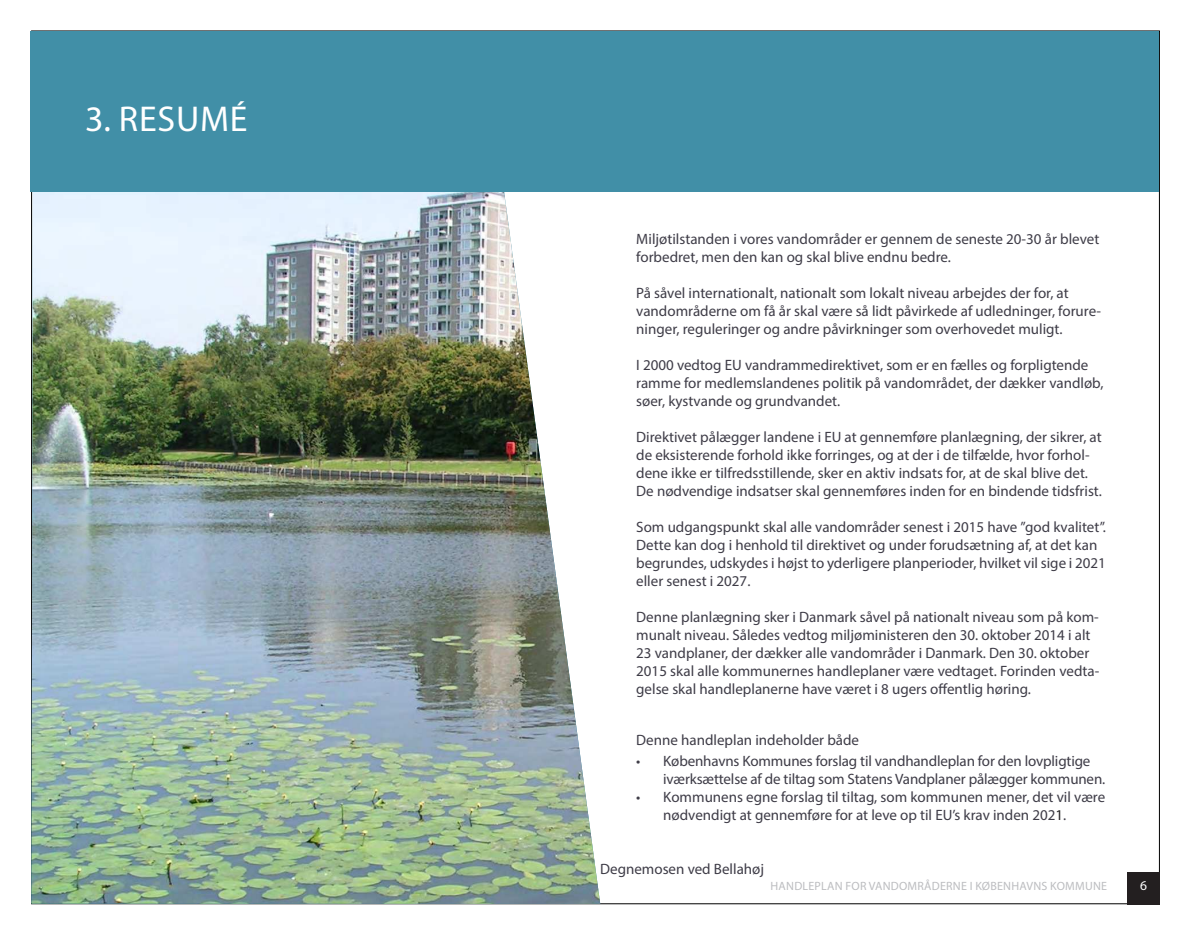
<style>
.page{position:relative;width:1191px;height:936px;background:#fff}
.page>*{position:absolute;margin:0;border:0;box-sizing:border-box;transform-origin:0 0}
.t1{font:36px "Myriad Pro";letter-spacing:.02em;color:#fff}
.t2{font:15px/18px "Myriad Pro";color:#3e3c47}
.t3{font:13.5px "Myriad Pro";color:#fff}
.t4{font:12px "Myriad Pro";letter-spacing:.02em;color:#bcbdc0}
.s1{color:#1f1e20}
</style>
<div class="page">
<img style="left:31px;top:191px;width:569px;height:712px">
<div style="left:31px;top:31px;width:1128px;height:160px;background:#418fa7"></div>
<div style="left:1127px;top:871px;width:32px;height:33px;background:#231f20"></div>
<h1 class="t1" style="left:85px;top:100px;width:164px">3. RESUMÉ</h1>
<p class="t2" style="left:636px;top:230px;width:464px">Miljøtilstanden i vores vandområder er gennem de seneste 20-30 år blevet forbedret, men den kan og skal blive endnu bedre.</p>
<p class="t2" style="left:636px;top:284px;width:466px">På såvel internationalt, nationalt som lokalt niveau arbejdes der for, at vandområderne om få år skal være så lidt påvirkede af udledninger, forure&shy;ninger, reguleringer og andre påvirkninger som overhovedet muligt.</p>
<p class="t2" style="left:636px;top:356px;width:469px">I 2000 vedtog EU vandrammedirektivet, som er en fælles og forpligtende ramme for medlemslandenes politik på vandområdet, der dækker vandløb, søer, kystvande og grundvandet.</p>
<p class="t2" style="left:636px;top:428px;width:467px">Direktivet pålægger landene i EU at gennemføre planlægning, der sikrer, at de eksisterende forhold ikke forringes, og at der i de tilfælde, hvor forhol&shy;dene ikke er tilfredsstillende, sker en aktiv indsats for, at de skal blive det.<br>De nødvendige indsatser skal gennemføres inden for en bindende tidsfrist.</p>
<p class="t2" style="left:636px;top:518px;width:471px">Som udgangspunkt skal alle vandområder senest i 2015 have ”god kvalitet”.<br>Dette kan dog i henhold til direktivet og under forudsætning af, at det kan begrundes, udskydes i højst to yderligere planperioder, hvilket vil sige i 2021 eller senest i 2027.</p>
<p class="t2" style="left:636px;top:608px;width:464px">Denne planlægning sker i Danmark såvel på nationalt niveau som på kom&shy;munalt niveau. Således vedtog miljøministeren den 30. oktober 2014 i alt 23 vandplaner, der dækker alle vandområder i Danmark. Den 30. oktober 2015 skal alle kommunernes handleplaner være vedtaget. Forinden vedta&shy;gelse skal handleplanerne have været i 8 ugers offentlig høring.</p>
<p class="t2" style="left:636px;top:731px;width:224px">Denne handleplan indeholder både</p>
<p class="t2" style="left:663px;top:752px;width:443px;text-indent:-27px">• Københavns Kommunes forslag til vandhandleplan for den lovpligtige iværksættelse af de tiltag som Statens Vandplaner pålægger kommunen.</p>
<p class="t2" style="left:663px;top:788px;width:443px;text-indent:-27px">• Kommunens egne forslag til tiltag, som kommunen mener, det vil være nødvendigt at gennemføre for at leve op til EU’s krav inden 202<span class="s1">1</span>.</p>
<p class="t2" style="left:600px;top:860px;width:165px">Degnemosen ved Bellahøj</p>
<p class="t4" style="left:770px;top:879px;width:338px">HANDLEPLAN FOR VANDOMRÅDERNE I KØBENHAVNS KOMMUNE</p>
<p class="t3" style="left:1140px;top:878px;width:8px">6</p>
</div>
